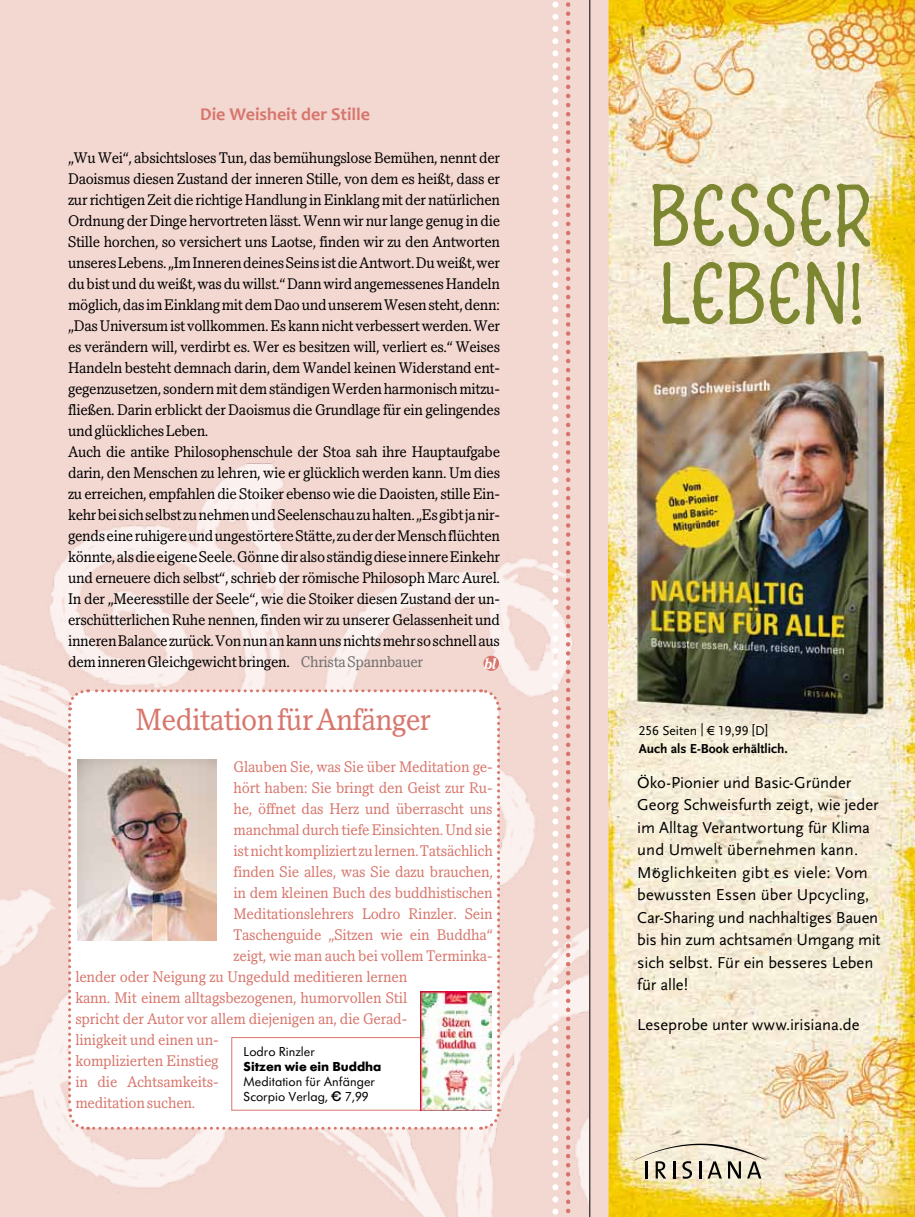
<style>
.page{position:relative;width:915px;height:1217px;background:#fff}
.page>*{position:absolute;margin:0;border:0;box-sizing:border-box;transform-origin:0 0}
.t1{font:81px/78px "Charcuterie Sans";letter-spacing:.02em;color:#7d8631}
.t2{font:30px "Pacella SB";letter-spacing:-.02em;color:#d7766c}
.t3{font:700 18px "Candara";color:#d7766c}
.t4{font:16.5px/22.5px "Scala Sans Regular LF";color:#000}
.t5{font:15px/21px "Pacella SB";letter-spacing:-.02em;color:#000}
.t6{font:15px "Pacella SB";letter-spacing:-.01em;color:#d7766c}
.t7{font:italic 700 15px "Pacella SB";color:#fff}
.t8{font:13.5px/15px "Futura SB";color:#000}
.t9{font:13.5px "Scala Sans Bold LF";color:#000}
.t10{font:13.5px "Scala Sans Regular LF";color:#000}
.t11{font:700 13.5px "Futura SB";color:#000}
.s1{color:#6f6f6e}
.s2{font-family:"Euro 1 Sans EF"}
</style>
<div class="page">
<div style="left:0;top:0;width:621px;height:1216px;background:#f3d7d1"></div>
<img style="left:0;top:451px;width:588px;height:765px">
<img style="left:608px;top:0;width:306px;height:1216px">
<img style="left:608px;top:314px;width:301px;height:466px">
<svg style="left:634px;top:1143px;width:132px;height:35px;background:#cdc5b2"></svg>
<hr style="left:589px;top:0;width:1px;height:1216px;background:#000">
<div style="left:66px;top:687px;width:435px;height:444px;background:#fff"></div>
<div style="left:483px;top:655px;width:16px;height:15px;background:#d7766c;border-radius:50%"></div>
<img style="left:77px;top:759px;width:139px;height:181px">
<div style="left:231px;top:1036px;width:200px;height:74px;border:1px solid #d7766c"></div>
<img style="left:420px;top:991px;width:71px;height:118px">
<svg style="left:552px;top:1px;width:6px;height:1216px"></svg>
<svg style="left:565px;top:2px;width:5px;height:1215px"></svg>
<p class="t3" style="left:200px;top:104px;width:171px">Die Weisheit der Stille</p>
<p class="t5" style="left:68px;top:147px;width:433px">„Wu Wei“, absichtsloses Tun, das bemühungslose Bemühen, nennt der Daoismus diesen Zustand der inneren Stille, von dem es heißt, dass er zur richtigen Zeit die richtige Handlung in Einklang mit der natürlichen Ordnung der Dinge hervortreten lässt. Wenn wir nur lange genug in die Stille horchen, so versichert uns Laotse, finden wir zu den Antworten unseres Lebens. „Im Inneren deines Seins ist die Antwort. Du weißt, wer du bist und du weißt, was du willst.“ Dann wird angemessenes Handeln möglich, das im Einklang mit dem Dao und unserem Wesen steht, denn: „Das Universum ist vollkommen. Es kann nicht verbessert werden. Wer es verändern will, verdirbt es. Wer es besitzen will, verliert es.“ Weises Handeln besteht demnach darin, dem Wandel keinen Widerstand ent&shy;gegenzusetzen, sondern mit dem ständigen Werden harmonisch mitzu&shy;fließen. Darin erblickt der Daoismus die Grundlage für ein gelingendes und glückliches Leben.<br>Auch die antike Philosophenschule der Stoa sah ihre Hauptaufgabe darin, den Menschen zu lehren, wie er glücklich werden kann. Um dies zu erreichen, empfahlen die Stoiker ebenso wie die Daoisten, stille Ein&shy;kehr bei sich selbst zu nehmen und Seelenschau zu halten. „Es gibt ja nir&shy;gends eine ruhigere und ungestörtere Stätte, zu der der Mensch flüchten könnte, als die eigene Seele. Gönne dir also ständig diese innere Einkehr und erneuere dich selbst“, schrieb der römische Philosoph Marc Aurel.<br>In der „Meeresstille der Seele“, wie die Stoiker diesen Zustand der un&shy;erschütterlichen Ruhe nennen, finden wir zu unserer Gelassenheit und inneren Balance zurück. Von nun an kann uns nichts mehr so schnell aus dem inneren Gleichgewicht bringen. <span class="s1">Christa Spannbauer</span></p>
<p class="t7" style="left:484px;top:654px;width:14px">bl</p>
<h2 class="t2" style="left:135px;top:701px;width:297px">Meditation für Anfänger</h2>
<p class="t6" style="left:233px;top:757px;width:260px">Glauben Sie, was Sie über Meditation ge-</p>
<p class="t6" style="left:233px;top:778px;width:261px">hört haben: Sie bringt den Geist zur Ru-</p>
<p class="t6" style="left:233px;top:799px;width:260px">he, öffnet das Herz und überrascht uns</p>
<p class="t6" style="left:233px;top:820px;width:260px">manchmal durch tiefe Einsichten. Und sie</p>
<p class="t6" style="left:233px;top:841px;width:260px">ist nicht kompliziert zu lernen. Tatsächlich</p>
<p class="t6" style="left:233px;top:862px;width:260px">finden Sie alles, was Sie dazu brauchen,</p>
<p class="t6" style="left:233px;top:883px;width:260px">in dem kleinen Buch des buddhistischen</p>
<p class="t6" style="left:233px;top:904px;width:260px">Meditationslehrers Lodro Rinzler. Sein</p>
<p class="t6" style="left:233px;top:925px;width:260px">Taschenguide „Sitzen wie ein Buddha“</p>
<p class="t6" style="left:233px;top:946px;width:260px">zeigt, wie man auch bei vollem Terminka-</p>
<p class="t6" style="left:75px;top:967px;width:333px">lender oder Neigung zu Ungeduld meditieren lernen</p>
<p class="t6" style="left:75px;top:988px;width:333px">kann. Mit einem alltagsbezogenen, humorvollen Stil</p>
<p class="t6" style="left:75px;top:1009px;width:333px">spricht der Autor vor allem diejenigen an, die Gerad-</p>
<p class="t6" style="left:75px;top:1030px;width:145px">linigkeit und einen un-</p>
<p class="t6" style="left:75px;top:1051px;width:145px">komplizierten Einstieg</p>
<p class="t6" style="left:75px;top:1072px;width:145px">in die Achtsamkeits-</p>
<p class="t6" style="left:75px;top:1093px;width:121px">meditation suchen.</p>
<p class="t8" style="left:243px;top:1043px;width:73px">Lodro Rinzler</p>
<p class="t11" style="left:243px;top:1058px;width:139px">Sitzen wie ein Buddha</p>
<p class="t8" style="left:243px;top:1073px;width:133px">Meditation für Anfänger<br>Scorpio Verlag, <span class="s2">e</span> 7,99</p>
<h1 class="t1" style="left:649px;top:176px;width:223px">BESSER<br>LEBEN!</h1>
<p class="t10" style="left:638px;top:722px;width:131px">256 Seiten | € 19,99 [D]</p>
<p class="t9" style="left:638px;top:740px;width:151px">Auch als E-Book erhältlich.</p>
<p class="t4" style="left:637px;top:771px;width:245px">Öko-Pionier und Basic-Gründer<br>Georg Schweisfurth zeigt, wie jeder im Alltag Verantwortung für Klima und Umwelt übernehmen kann.<br>Möglichkeiten gibt es viele: Vom bewussten Essen über Upcycling,<br>Car-Sharing und nachhaltiges Bauen bis hin zum achtsamen Umgang mit sich selbst. Für ein besseres Leben für alle!</p>
<p class="t4" style="left:637px;top:1012px;width:224px">Leseprobe unter www.irisiana.de</p>
</div>
